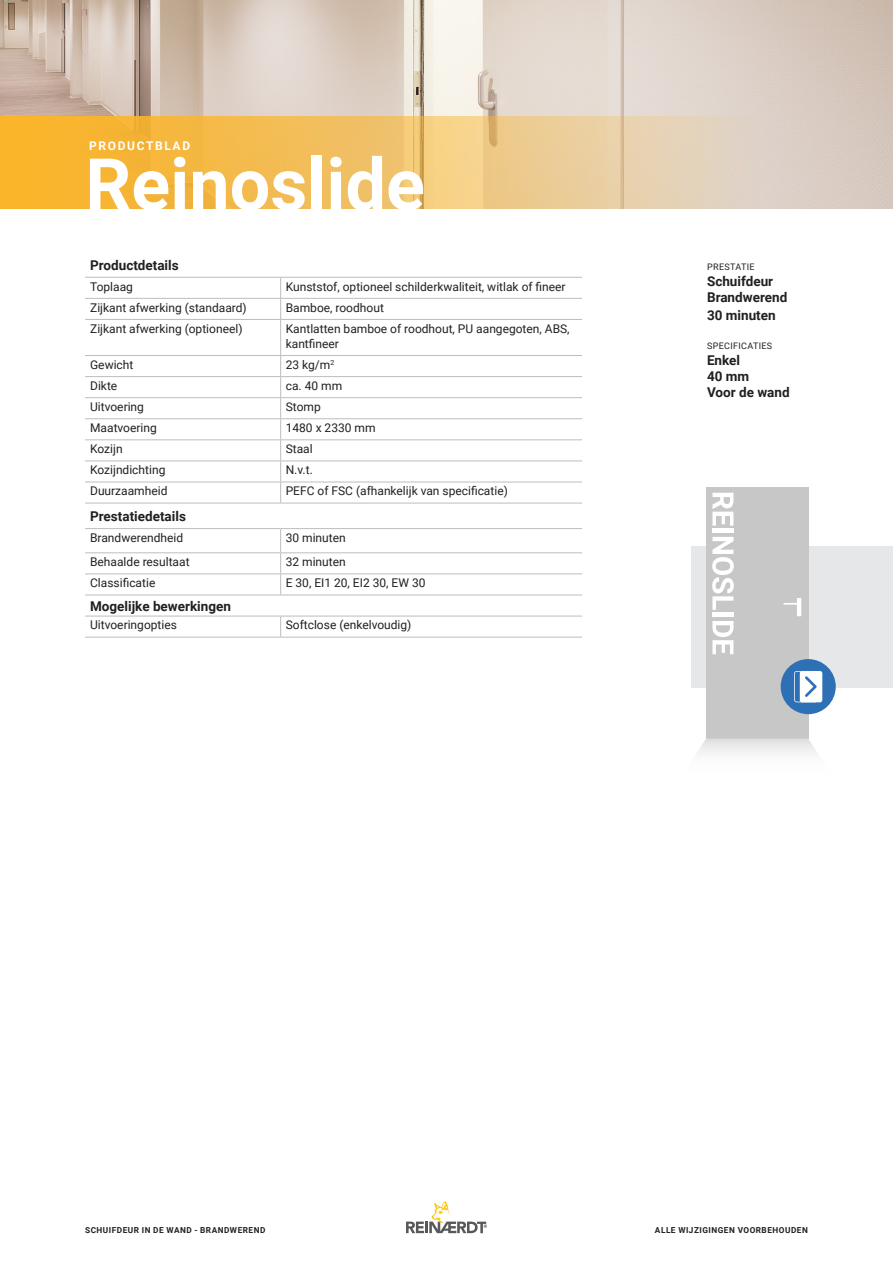
<style>
.page{position:relative;width:893px;height:1263px;background:#fff}
.page>*{position:absolute;margin:0;border:0;box-sizing:border-box;transform-origin:0 0}
.t1{font:700 72px "Roboto";color:#fff}
.t2{font:700 13.5px "Roboto";color:#231f20}
.t3{font:12px/15px "Roboto";color:#231f20}
.t4{font:700 12px "Roboto";letter-spacing:.135em;color:#fff}
.t5{font:9px "Roboto";letter-spacing:.035em;color:#231f20}
.t6{font:700 8.25px "Roboto";letter-spacing:.06em;color:#231f20}
</style>
<div class="page">
<hr style="left:85px;top:277px;width:196px;height:1px;background:#bcbdc0">
<hr style="left:281px;top:277px;width:301px;height:1px;background:#bcbdc0">
<svg style="left:280px;top:278px;width:1px;height:41px"></svg>
<hr style="left:85px;top:319px;width:196px;height:1px;background:#bcbdc0">
<hr style="left:281px;top:319px;width:301px;height:1px;background:#bcbdc0">
<hr style="left:280px;top:320px;width:1px;height:35px;background:#bcbdc0">
<hr style="left:85px;top:355px;width:196px;height:1px;background:#bcbdc0">
<hr style="left:281px;top:355px;width:301px;height:1px;background:#bcbdc0">
<hr style="left:85px;top:376px;width:196px;height:1px;background:#bcbdc0">
<hr style="left:281px;top:376px;width:301px;height:1px;background:#bcbdc0">
<hr style="left:85px;top:397px;width:196px;height:1px;background:#bcbdc0">
<hr style="left:281px;top:397px;width:301px;height:1px;background:#bcbdc0">
<hr style="left:85px;top:418px;width:196px;height:1px;background:#bcbdc0">
<hr style="left:281px;top:418px;width:301px;height:1px;background:#bcbdc0">
<hr style="left:85px;top:439px;width:196px;height:1px;background:#bcbdc0">
<hr style="left:281px;top:439px;width:301px;height:1px;background:#bcbdc0">
<hr style="left:85px;top:460px;width:196px;height:1px;background:#bcbdc0">
<hr style="left:281px;top:460px;width:301px;height:1px;background:#bcbdc0">
<hr style="left:85px;top:482px;width:196px;height:1px;background:#bcbdc0">
<hr style="left:281px;top:482px;width:301px;height:1px;background:#bcbdc0">
<svg style="left:280px;top:356px;width:1px;height:147px"></svg>
<hr style="left:85px;top:503px;width:196px;height:1px;background:#bcbdc0">
<hr style="left:281px;top:503px;width:301px;height:1px;background:#bcbdc0">
<hr style="left:85px;top:528px;width:196px;height:1px;background:#bcbdc0">
<hr style="left:281px;top:528px;width:301px;height:1px;background:#bcbdc0">
<hr style="left:85px;top:552px;width:196px;height:1px;background:#bcbdc0">
<hr style="left:281px;top:552px;width:301px;height:1px;background:#bcbdc0">
<hr style="left:85px;top:573px;width:196px;height:1px;background:#bcbdc0">
<hr style="left:281px;top:573px;width:301px;height:1px;background:#bcbdc0">
<svg style="left:280px;top:529px;width:1px;height:66px"></svg>
<hr style="left:85px;top:595px;width:196px;height:1px;background:#bcbdc0">
<hr style="left:281px;top:595px;width:301px;height:1px;background:#bcbdc0">
<hr style="left:85px;top:616px;width:196px;height:1px;background:#bcbdc0">
<hr style="left:281px;top:616px;width:301px;height:1px;background:#bcbdc0">
<svg style="left:280px;top:616px;width:1px;height:21px"></svg>
<hr style="left:85px;top:637px;width:196px;height:1px;background:#bcbdc0">
<hr style="left:281px;top:637px;width:301px;height:1px;background:#bcbdc0">
<hr style="left:85px;top:298px;width:196px;height:1px;background:#bcbdc0">
<hr style="left:281px;top:298px;width:301px;height:1px;background:#bcbdc0">
<img style="left:0;top:0;width:893px;height:209px">
<svg style="left:0;top:117px;width:778px;height:92px"></svg>
<svg style="left:406px;top:1201px;width:81px;height:32px"></svg>
<div style="left:691px;top:546px;width:202px;height:142px;background:#e6e7e9"></div>
<div style="left:706px;top:487px;width:102px;height:251px;background:#c7c7c7"></div>
<svg style="left:783px;top:598px;width:18px;height:18px"></svg>
<svg style="left:712px;top:493px;width:21px;height:33px"></svg>
<div style="left:712px;top:528px;width:21px;height:5px;background:#fff"></div>
<svg style="left:712px;top:537px;width:22px;height:73px"></svg>
<hr style="left:712px;top:613px;width:21px;height:4px;background:#fff">
<svg style="left:712px;top:621px;width:21px;height:33px"></svg>
<div style="left:781px;top:659px;width:55px;height:55px;background:#2e70b5;border-radius:50%"></div>
<svg style="left:794px;top:671px;width:28px;height:31px"></svg>
<p class="t4" style="left:89px;top:137px;width:102px">PRODUCTBLAD</p>
<p class="t1" style="left:85px;top:134px;width:341px">Reinoslide</p>
<p class="t2" style="left:90px;top:255px;width:90px">Productdetails</p>
<p class="t3" style="left:90px;top:278px;width:44px">Toplaag</p>
<p class="t3" style="left:286px;top:278px;width:281px">Kunststof, optioneel schilderkwaliteit, witlak of fineer</p>
<p class="t3" style="left:90px;top:299px;width:158px">Zijkant afwerking (standaard)</p>
<p class="t3" style="left:286px;top:299px;width:100px">Bamboe, roodhout</p>
<p class="t3" style="left:90px;top:320px;width:154px">Zijkant afwerking (optioneel)</p>
<p class="t3" style="left:286px;top:320px;width:285px">Kantlatten bamboe of roodhout, PU aangegoten, ABS, kantfineer</p>
<p class="t3" style="left:90px;top:357px;width:45px">Gewicht</p>
<p class="t3" style="left:286px;top:357px;width:50px">23 kg/m<sup>2</sup></p>
<p class="t3" style="left:90px;top:378px;width:29px">Dikte</p>
<p class="t3" style="left:286px;top:378px;width:58px">ca. 40 mm</p>
<p class="t3" style="left:90px;top:399px;width:55px">Uitvoering</p>
<p class="t3" style="left:286px;top:399px;width:37px">Stomp</p>
<p class="t3" style="left:90px;top:420px;width:68px">Maatvoering</p>
<p class="t3" style="left:286px;top:420px;width:91px">1480 x 2330 mm</p>
<p class="t3" style="left:90px;top:441px;width:34px">Kozijn</p>
<p class="t3" style="left:286px;top:441px;width:29px">Staal</p>
<p class="t3" style="left:90px;top:462px;width:77px">Kozijndichting</p>
<p class="t3" style="left:286px;top:462px;width:29px">N.v.t.</p>
<p class="t3" style="left:90px;top:483px;width:79px">Duurzaamheid</p>
<p class="t3" style="left:286px;top:483px;width:224px">PEFC of FSC (afhankelijk van specificatie)</p>
<p class="t2" style="left:90px;top:507px;width:97px">Prestatiedetails</p>
<p class="t3" style="left:90px;top:530px;width:94px">Brandwerendheid</p>
<p class="t3" style="left:286px;top:530px;width:62px">30 minuten</p>
<p class="t3" style="left:90px;top:554px;width:101px">Behaalde resultaat</p>
<p class="t3" style="left:286px;top:554px;width:62px">32 minuten</p>
<p class="t3" style="left:90px;top:575px;width:67px">Classificatie</p>
<p class="t3" style="left:286px;top:575px;width:141px">E 30, EI1 20, EI2 30, EW 30</p>
<p class="t2" style="left:90px;top:596px;width:142px">Mogelijke bewerkingen</p>
<p class="t3" style="left:90px;top:617px;width:88px">Uitvoeringopties</p>
<p class="t3" style="left:286px;top:617px;width:127px">Softclose (enkelvoudig)</p>
<p class="t5" style="left:707px;top:260px;width:49px">PRESTATIE</p>
<p class="t2" style="left:707px;top:272px;width:68px">Schuifdeur</p>
<p class="t2" style="left:707px;top:288px;width:82px">Brandwerend</p>
<p class="t2" style="left:707px;top:306px;width:70px">30 minuten</p>
<p class="t5" style="left:707px;top:339px;width:67px">SPECIFICATIES</p>
<p class="t2" style="left:707px;top:351px;width:35px">Enkel</p>
<p class="t2" style="left:707px;top:367px;width:44px">40 mm</p>
<p class="t2" style="left:707px;top:383px;width:84px">Voor de wand</p>
<p class="t6" style="left:85px;top:1224px;width:182px">SCHUIFDEUR IN DE WAND - BRANDWEREND</p>
<p class="t6" style="left:655px;top:1224px;width:154px">ALLE WIJZIGINGEN VOORBEHOUDEN</p>
</div>
